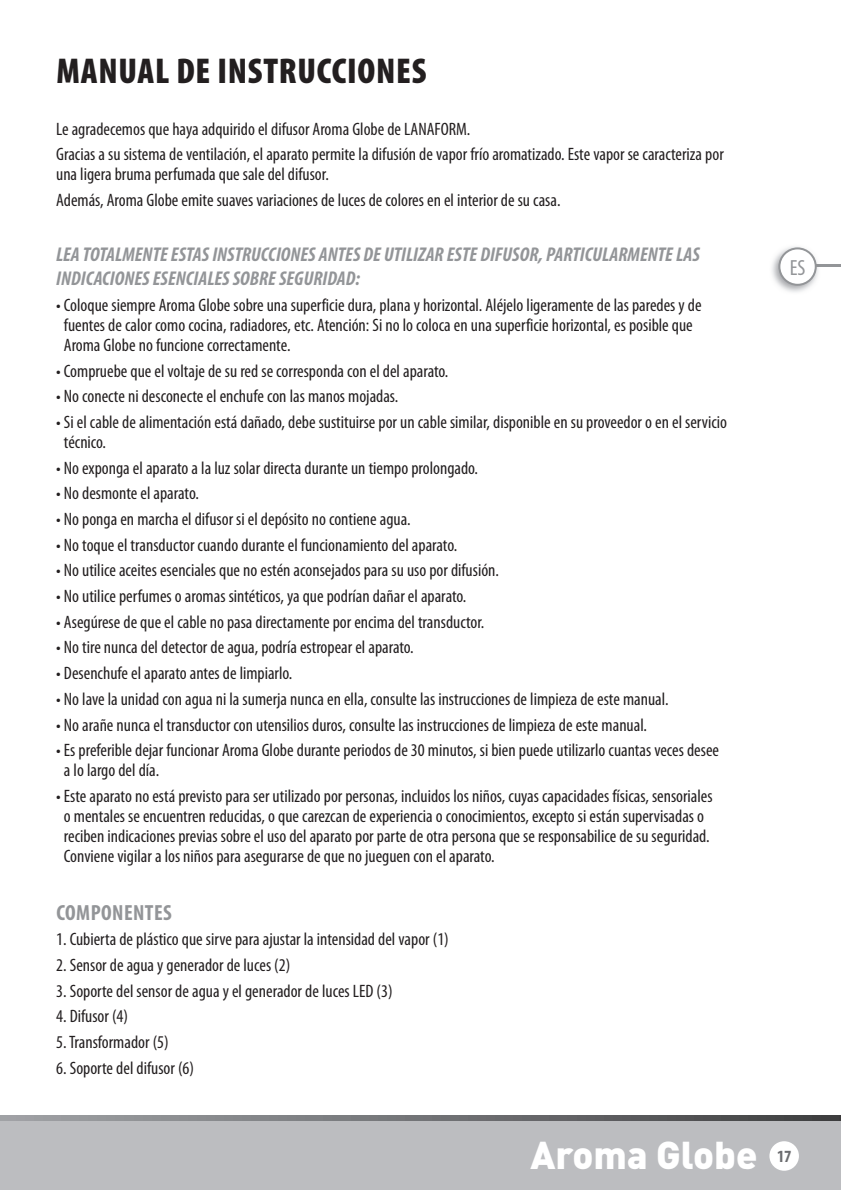
<style>
.page{position:relative;width:841px;height:1190px;background:#fff}
.page>*{position:absolute;margin:0;border:0;box-sizing:border-box;transform-origin:0 0}
.t1{font:900 38.4px "DIN";color:#fff}
.t2{font:900 condensed 36px "Myriad Pro";letter-spacing:.02em;color:#231f20}
.t3{font:700 condensed 22px "Myriad Pro";letter-spacing:.02em;color:#939598}
.t4{font:condensed 22px "Myriad Pro";color:#939598}
.t5{font:italic 700 condensed 20px/24px "Myriad Pro";color:#939598}
.t6{font:condensed 18px/20px "Myriad Pro";color:#231f20}
.t7{font:700 condensed 17.2px "Myriad Pro";color:#6c6d70}
</style>
<div class="page">
<div style="left:0;top:1118px;width:841px;height:72px;background:#bcbdc0"></div>
<hr style="left:814px;top:264px;width:27px;height:2px;background:#939598">
<img style="left:772px;top:255px;width:38px;height:37px">
<svg style="left:778px;top:247px;width:42px;height:39px"></svg>
<svg style="left:0;top:1115px;width:841px;height:5px;background:#707274"></svg>
<div style="left:769px;top:1141px;width:30px;height:29px;background:#fff;border-radius:50%"></div>
<h2 class="t2" style="left:57px;top:51px;width:371px">MANUAL DE INSTRUCCIONES</h2>
<p class="t6" style="left:56px;top:116px;width:669px;line-height:25.6px">Le agradecemos que haya adquirido el difusor Aroma Globe de LANAFORM.<br>Gracias a su sistema de ventilación, el aparato permite la difusión de vapor frío aromatizado. Este vapor se caracteriza por</p>
<p class="t6" style="left:56px;top:161px;width:506px;line-height:25.6px">una ligera bruma perfumada que sale del difusor.<br>Además, Aroma Globe emite suaves variaciones de luces de colores en el interior de su casa.</p>
<p class="t5" style="left:56px;top:243px;width:645px">LEA TOTALMENTE ESTAS INSTRUCCIONES ANTES DE UTILIZAR ESTE DIFUSOR, PARTICULARMENTE LAS<br>INDICACIONES ESENCIALES SOBRE SEGURIDAD:</p>
<p class="t6" style="left:64px;top:295px;width:639px;text-indent:-8px">• Coloque siempre Aroma Globe sobre una superficie dura, plana y horizontal. Aléjelo ligeramente de las paredes y de fuentes de calor como cocina, radiadores, etc. Atención: Si no lo coloca en una superficie horizontal, es posible que<br>Aroma Globe no funcione correctamente.</p>
<p class="t6" style="left:56px;top:360px;width:394px">• Compruebe que el voltaje de su red se corresponda con el del aparato.</p>
<p class="t6" style="left:56px;top:386px;width:344px">• No conecte ni desconecte el enchufe con las manos mojadas.</p>
<p class="t6" style="left:64px;top:412px;width:665px;text-indent:-8px">• Si el cable de alimentación está dañado, debe sustituirse por un cable similar, disponible en su proveedor o en el servicio técnico.</p>
<p class="t6" style="left:56px;top:457px;width:423px">• No exponga el aparato a la luz solar directa durante un tiempo prolongado.</p>
<p class="t6" style="left:56px;top:483px;width:144px">• No desmonte el aparato.</p>
<p class="t6" style="left:56px;top:509px;width:356px">• No ponga en marcha el difusor si el depósito no contiene agua.</p>
<p class="t6" style="left:56px;top:534px;width:402px">• No toque el transductor cuando durante el funcionamiento del aparato.</p>
<p class="t6" style="left:56px;top:560px;width:444px">• No utilice aceites esenciales que no estén aconsejados para su uso por difusión.</p>
<p class="t6" style="left:56px;top:586px;width:412px">• No utilice perfumes o aromas sintéticos, ya que podrían dañar el aparato.</p>
<p class="t6" style="left:56px;top:611px;width:430px">• Asegúrese de que el cable no pasa directamente por encima del transductor.</p>
<p class="t6" style="left:56px;top:637px;width:359px">• No tire nunca del detector de agua, podría estropear el aparato.</p>
<p class="t6" style="left:56px;top:663px;width:238px">• Desenchufe el aparato antes de limpiarlo.</p>
<p class="t6" style="left:56px;top:688px;width:614px">• No lave la unidad con agua ni la sumerja nunca en ella, consulte las instrucciones de limpieza de este manual.</p>
<p class="t6" style="left:56px;top:714px;width:592px">• No arañe nunca el transductor con utensilios duros, consulte las instrucciones de limpieza de este manual.</p>
<p class="t6" style="left:64px;top:740px;width:657px;text-indent:-8px">• Es preferible dejar funcionar Aroma Globe durante periodos de 30 minutos, si bien puede utilizarlo cuantas veces desee a lo largo del día.</p>
<p class="t6" style="left:64px;top:785px;width:650px;text-indent:-8px">• Este aparato no está previsto para ser utilizado por personas, incluidos los niños, cuyas capacidades físicas, sensoriales o mentales se encuentren reducidas, o que carezcan de experiencia o conocimientos, excepto si están supervisadas o reciben indicaciones previas sobre el uso del aparato por parte de otra persona que se responsabilice de su seguridad.<br>Conviene vigilar a los niños para asegurarse de que no jueguen con el aparato.</p>
<p class="t3" style="left:56px;top:898px;width:117px">COMPONENTES</p>
<p class="t6" style="left:56px;top:929px;width:394px">1. Cubierta de plástico que sirve para ajustar la intensidad del vapor (1)</p>
<p class="t6" style="left:56px;top:954px;width:236px">2. Sensor de agua y generador de luces (2)</p>
<p class="t6" style="left:56px;top:980px;width:338px">3. Soporte del sensor de agua y el generador de luces LED (3)</p>
<p class="t6" style="left:56px;top:1006px;width:73px">4. Difusor (4)</p>
<p class="t6" style="left:56px;top:1031px;width:114px">5. Transformador (5)</p>
<p class="t6" style="left:56px;top:1057px;width:139px">6. Soporte del difusor (6)</p>
<p class="t4" style="left:790px;top:254px;width:17px">ES</p>
<h1 class="t1" style="left:530px;top:1129px;width:229px">Aroma Globe</h1>
<p class="t7" style="left:777px;top:1145px;width:16px">17</p>
</div>
